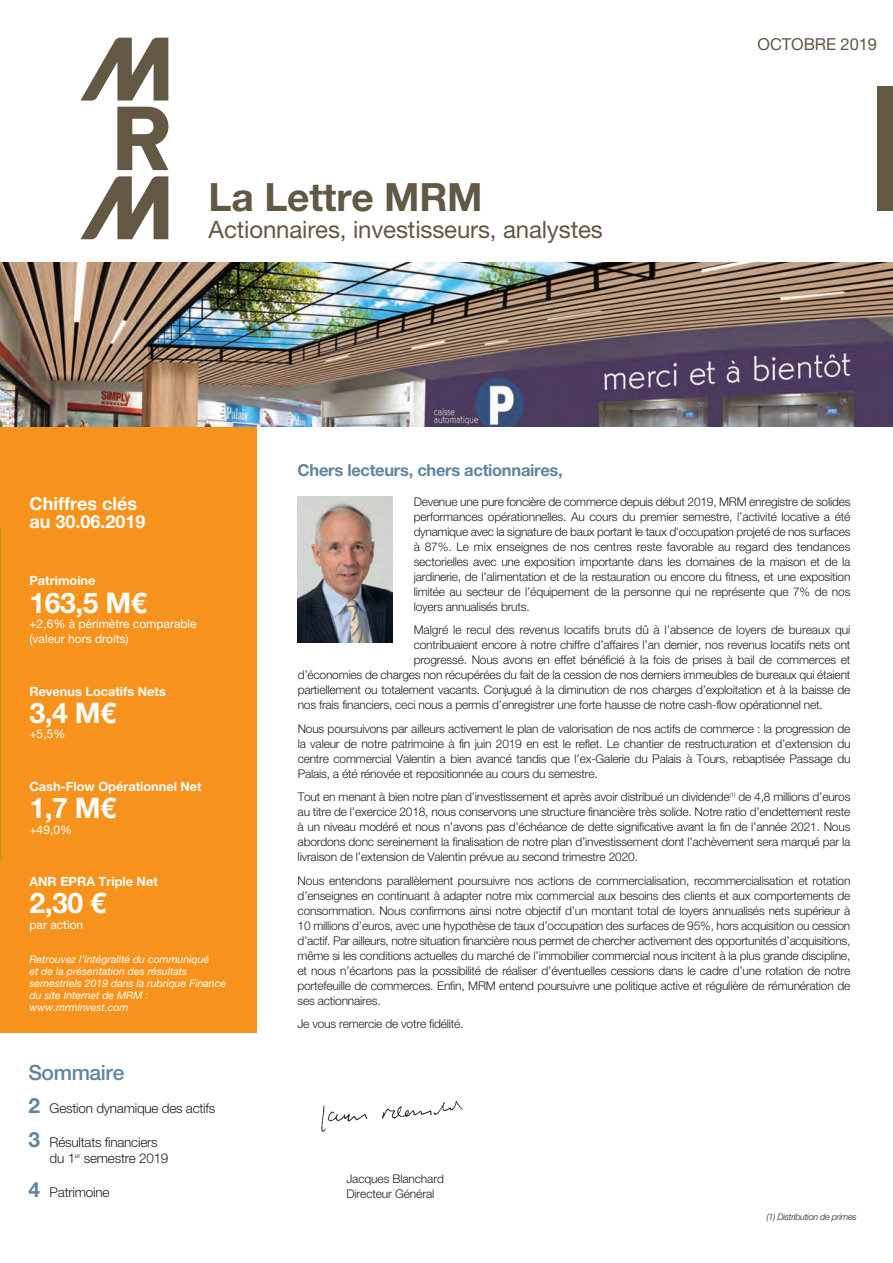
<style>
.page{position:relative;width:893px;height:1263px;background:#fff}
.page>*{position:absolute;margin:0;border:0;box-sizing:border-box;transform-origin:0 0}
.t1{font:700 39px "Helvetica Neue LT Pro";letter-spacing:-.005em;color:#625843}
.t2{font:700 28.35px "Helvetica Neue LT Pro";color:#fff}
.t3{font:24px "Helvetica Neue LT Pro";letter-spacing:-.005em;color:#625843}
.t4{font:500 21px "Helvetica Neue LT Pro";letter-spacing:-.015em;color:#6085a0}
.t5{font:700 18px/18px "Helvetica Neue LT Pro";color:#fff}
.t6{font:700 16.5px "Helvetica Neue LT Pro";letter-spacing:-.015em;color:#6085a0}
.t7{font:16.5px "Helvetica Neue LT Pro";letter-spacing:-.005em;color:#625843}
.t8{font:300 13.5px/16.5px "Helvetica Neue LT Pro";letter-spacing:-.015em;color:#231f20}
.t9{font:700 12.75px "Helvetica Neue LT Pro";color:#fff}
.t10{font:300 12px/15px "Helvetica Neue LT Pro";letter-spacing:-.015em;color:#231f20;text-align:justify}
.t11{font:12px/15px "Helvetica Neue LT Pro";color:#fff}
.t12{font:italic 10.5px/12px "Helvetica Neue LT Pro";color:#fff}
.t13{font:italic 300 9px "Helvetica Neue LT Pro";letter-spacing:-.03em;color:#231f20}
.s1{font-weight:700;font-size:21px;color:#6085a0}
</style>
<div class="page">
<svg style="left:117px;top:107px;width:51px;height:63px"></svg>
<svg style="left:80px;top:38px;width:88px;height:63px"></svg>
<svg style="left:80px;top:176px;width:88px;height:63px"></svg>
<div style="left:877px;top:86px;width:16px;height:125px;background:#625843"></div>
<div style="left:0;top:425px;width:256px;height:608px;background:#f7931d"></div>
<img style="left:0;top:262px;width:893px;height:165px">
<img style="left:298px;top:496px;width:95px;height:146px">
<img style="left:321px;top:1101px;width:142px;height:31px">
<hr style="left:0;top:528px;width:1px;height:331px;background:#ab9f01">
<h1 class="t1" style="left:209px;top:183px;width:276px">La Lettre MRM</h1>
<h3 class="t3" style="left:209px;top:221px;width:396px">Actionnaires, investisseurs, analystes</h3>
<h3 class="t7" style="left:758px;top:39px;width:121px">octobre 2019</h3>
<h3 class="t5" style="left:29px;top:496px;width:118px">Chiffres clés au 30.06.2019</h3>
<p class="t9" style="left:29px;top:576px;width:68px">Patrimoine</p>
<h2 class="t2" style="left:29px;top:592px;width:119px">163,5 M€</h2>
<p class="t11" style="left:29px;top:618px;width:169px">+2,6% à périmètre comparable (valeur hors droits)</p>
<p class="t9" style="left:29px;top:686px;width:138px">Revenus Locatifs Nets</p>
<h2 class="t2" style="left:29px;top:703px;width:88px">3,4 M€</h2>
<p class="t11" style="left:29px;top:728px;width:37px">+5,5%</p>
<p class="t9" style="left:29px;top:782px;width:174px">Cash-Flow Opérationnel Net</p>
<h2 class="t2" style="left:29px;top:798px;width:88px">1,7 M€</h2>
<p class="t11" style="left:29px;top:823px;width:44px">+49,0%</p>
<p class="t9" style="left:29px;top:877px;width:130px">ANR EPRA Triple Net</p>
<h2 class="t2" style="left:29px;top:893px;width:78px">2,30 €</h2>
<p class="t11" style="left:29px;top:918px;width:55px">par action</p>
<p class="t12" style="left:29px;top:954px;width:198px">Retrouvez l’intégralité du communiqué<br>et de la présentation des résultats semestriels 2019 dans la rubrique Finance du site Internet de MRM : www.mrminvest.com</p>
<h3 class="t4" style="left:28px;top:1064px;width:97px">Sommaire</h3>
<p class="t8" style="left:28px;top:1101px;width:188px"><span class="s1">2</span> Gestion dynamique des actifs</p>
<p class="t8" style="left:50px;top:1135px;width:120px;text-indent:-21px"><span class="s1">3</span> Résultats financiers du 1<sup>er</sup> semestre 2019</p>
<p class="t8" style="left:28px;top:1185px;width:82px"><span class="s1">4</span> Patrimoine</p>
<h3 class="t6" style="left:298px;top:465px;width:267px">Chers lecteurs, chers actionnaires,</h3>
<p class="t10" style="left:414px;top:495px;width:438px">Devenue une pure foncière de commerce depuis début 2019, MRM enregistre de solides performances opérationnelles. Au cours du premier semestre, l’activité locative a été dynamique avec la signature de baux portant le taux d’occupation projeté de nos surfaces à 87%. Le mix enseignes de nos centres reste favorable au regard des tendances sectorielles avec une exposition importante dans les domaines de la maison et de la jardinerie, de l’alimentation et de la restauration ou encore du fitness, et une exposition limitée au secteur de l’équipement de la personne qui ne représente que 7% de nos loyers annualisés bruts.</p>
<p class="t10" style="left:414px;top:623px;width:438px">Malgré le recul des revenus locatifs bruts dû à l’absence de loyers de bureaux qui</p>
<p class="t10" style="left:414px;top:638px;width:438px">contribuaient encore à notre chiffre d’affaires l’an dernier, nos revenus locatifs nets ont</p>
<p class="t10" style="left:414px;top:653px;width:438px">progressé. Nous avons en effet bénéficié à la fois de prises à bail de commerces et</p>
<p class="t10" style="left:298px;top:668px;width:554px">d’économies de charges non récupérées du fait de la cession de nos derniers immeubles de bureaux qui étaient</p>
<p class="t10" style="left:298px;top:683px;width:554px">partiellement ou totalement vacants. Conjugué à la diminution de nos charges d’exploitation et à la baisse de</p>
<p class="t10" style="left:298px;top:698px;width:527px">nos frais financiers, ceci nous a permis d’enregistrer une forte hausse de notre cash-flow opérationnel net.</p>
<p class="t10" style="left:298px;top:722px;width:554px">Nous poursuivons par ailleurs activement le plan de valorisation de nos actifs de commerce : la progression de la valeur de notre patrimoine à fin juin 2019 en est le reflet. Le chantier de restructuration et d’extension du centre commercial Valentin a bien avancé tandis que l’ex-Galerie du Palais à Tours, rebaptisée Passage du Palais, a été rénovée et repositionnée au cours du semestre.</p>
<p class="t10" style="left:298px;top:790px;width:554px">Tout en menant à bien notre plan d’investissement et après avoir distribué un dividende<sup>(1)</sup> de 4,8 millions d’euros au titre de l’exercice 2018, nous conservons une structure financière très solide. Notre ratio d’endettement reste à un niveau modéré et nous n’avons pas d’échéance de dette significative avant la fin de l’année 2021. Nous abordons donc sereinement la finalisation de notre plan d’investissement dont l’achèvement sera marqué par la livraison de l’extension de Valentin prévue au second trimestre 2020.</p>
<p class="t10" style="left:297px;top:874px;width:554px">Nous entendons parallèlement poursuivre nos actions de commercialisation, recommercialisation et rotation d’enseignes en continuant à adapter notre mix commercial aux besoins des clients et aux comportements de consommation. Nous confirmons ainsi notre objectif d’un montant total de loyers annualisés nets supérieur à 10 millions d’euros, avec une hypothèse de taux d’occupation des surfaces de 95%, hors acquisition ou cession d’actif. Par ailleurs, notre situation financière nous permet de chercher activement des opportunités d’acquisitions, même si les conditions actuelles du marché de l’immobilier commercial nous incitent à la plus grande discipline, et nous n’écartons pas la possibilité de réaliser d’éventuelles cessions dans le cadre d’une rotation de notre portefeuille de commerces. Enfin, MRM entend poursuivre une politique active et régulière de rémunération de ses actionnaires.</p>
<p class="t10" style="left:297px;top:1017px;width:168px">Je vous remercie de votre fidélité.</p>
<p class="t10" style="left:346px;top:1173px;width:99px;line-height:14.2px">Jacques Blanchard<br>Directeur Général</p>
<p class="t13" style="left:766px;top:1214px;width:92px">(1) Distribution de primes</p>
</div>
